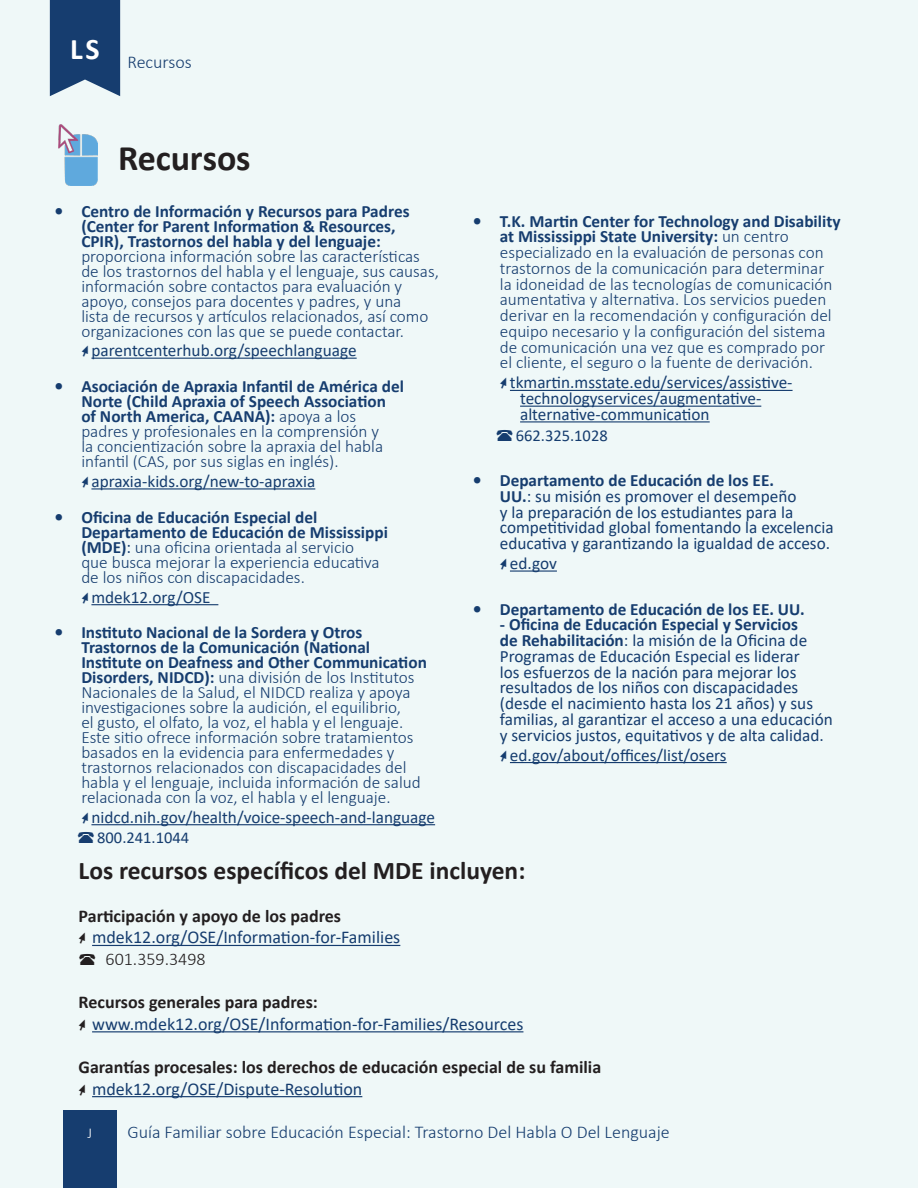
<style>
.page{position:relative;width:918px;height:1188px;background:#eff8f8}
.page>*{position:absolute;margin:0;border:0;box-sizing:border-box;transform-origin:0 0}
.t1{font:700 36px "Calibri";letter-spacing:-.005em;color:#231f20}
.t2{font:700 30px "Calibri";color:#fff}
.t3{font:700 25.5px "Calibri";color:#231f20}
.t4{font:18px "Calibri";color:#163d6f}
.t5{font:700 18px "Calibri";color:#231f20}
.t6{font:300 18px "Calibri";color:#163d6f}
.t7{font:300 18px "Calibri";color:#231f20}
.t8{font:300 17.25px/15px "Calibri";color:#163d6f}
.t9{font:17.25px/15.8px "Calibri";color:#163d6f}
.t10{font:700 17.25px "Calibri";color:#163d6f}
.t11{font:16.5px "Calibri";color:#163d6f}
.t12{font:300 15px "Calibri";color:#fff}
.s1{font-weight:700;font-size:18px}
.s2{font-weight:700}
.s3{font-weight:400}
.s4{font-size:18px}
</style>
<div class="page">
<hr style="left:91px;top:358px;width:266px;height:1px;background:#163d6f">
<hr style="left:91px;top:488px;width:224px;height:2px;background:#163d6f">
<hr style="left:91px;top:604px;width:127px;height:1px;background:#163d6f">
<hr style="left:91px;top:824px;width:344px;height:1px;background:#163d6f">
<hr style="left:510px;top:390px;width:283px;height:1px;background:#163d6f">
<hr style="left:520px;top:406px;width:241px;height:1px;background:#163d6f">
<hr style="left:520px;top:421px;width:190px;height:1px;background:#163d6f">
<hr style="left:510px;top:570px;width:47px;height:2px;background:#163d6f">
<hr style="left:510px;top:762px;width:217px;height:1px;background:#163d6f">
<img style="left:59px;top:124px;width:39px;height:61px">
<hr style="left:92px;top:945px;width:308px;height:1px;background:#163d6f">
<hr style="left:92px;top:1031px;width:431px;height:1px;background:#163d6f">
<hr style="left:92px;top:1096px;width:270px;height:1px;background:#163d6f">
<div style="left:63px;top:1111px;width:54px;height:77px;background:#163d6f"></div>
<svg style="left:50px;top:0;width:70px;height:96px;background:#284c7a"></svg>
<h2 class="t2" style="left:70px;top:28px;width:31px">LS</h2>
<p class="t6" style="left:127px;top:50px;width:66px">Recursos</p>
<p class="t1" style="left:118px;top:133px;width:134px">Recursos</p>
<p class="t8" style="left:81px;top:204px;width:359px;text-indent:-27px"><span class="s1">•</span> <span class="s2">Centro de Información y Recursos para Padres (Center for Parent Information &amp; Resources, CPIR), Trastornos del habla y del lenguaje: </span>proporciona información sobre las características de los trastornos del habla y el lenguaje, sus causas, información sobre contactos para evaluación y apoyo, consejos para docentes y padres, y una<br>lista de recursos y artículos relacionados, así como organizaciones con las que se puede contactar.</p>
<p class="t9" style="left:91px;top:342px;width:267px">parentcenterhub.org/speechlanguage</p>
<p class="t8" style="left:81px;top:379px;width:324px;text-indent:-27px"><span class="s1">•</span> <span class="s2">Asociación de Apraxia Infantil de América del Norte (Child Apraxia of Speech Association of North America, CAANA):</span> apoya a los padres y profesionales en la comprensión y<br>la concientización sobre la apraxia del habla infantil (CAS, por sus siglas en inglés).</p>
<p class="t9" style="left:91px;top:473px;width:225px">apraxia-kids.org/new-to-apraxia</p>
<p class="t8" style="left:81px;top:509px;width:308px;text-indent:-27px"><span class="s1">•</span> <span class="s2">Oficina de Educación Especial del Departamento de Educación de Mississippi (MDE)</span><span class="s3">:</span> una oficina orientada al servicio<br>que busca mejorar la experiencia educativa de los niños con discapacidades.</p>
<p class="t9" style="left:91px;top:589px;width:121px">mdek12.org/OSE</p>
<p class="t8" style="left:81px;top:625px;width:347px;text-indent:-27px"><span class="s1">•</span> <span class="s2">Instituto Nacional de la Sordera y Otros Trastornos de la Comunicación (National Institute on Deafness and Other Communication Disorders, NIDCD):</span> una división de los Institutos Nacionales de la Salud, el NIDCD realiza y apoya investigaciones sobre la audición, el equilibrio,<br>el gusto, el olfato, la voz, el habla y el lenguaje.<br>Este sitio ofrece información sobre tratamientos basados en la evidencia para enfermedades y trastornos relacionados con discapacidades del habla y el lenguaje, incluida información de salud relacionada con la voz, el habla y el lenguaje.</p>
<p class="t9" style="left:91px;top:809px;width:345px">nidcd.nih.gov/health/voice-speech-and-language</p>
<p class="t11" style="left:97px;top:826px;width:93px">800.241.1044</p>
<p class="t8" style="left:500px;top:213px;width:342px;line-height:15.8px;text-indent:-27px"><span class="s1">•</span> <span class="s2">T.K. Martin Center for Technology and Disability at Mississippi State University:</span> un centro especializado en la evaluación de personas con trastornos de la comunicación para determinar la idoneidad de las tecnologías de comunicación aumentativa y alternativa. Los servicios pueden derivar en la recomendación y configuración del equipo necesario y la configuración del sistema de comunicación una vez que es comprado por el cliente, el seguro o la fuente de derivación.</p>
<p class="t9" style="left:520px;top:374px;width:274px;text-indent:-10px">tkmartin.msstate.edu/services/assistive&shy;technologyservices/augmentative&shy;alternative-communication</p>
<p class="t11" style="left:516px;top:424px;width:93px">662.325.1028</p>
<p class="t9" style="left:500px;top:472px;width:335px;text-indent:-27px"><span class="s1">•</span> <span class="s2">Departamento de Educación de los EE.<br>UU.</span>: su misión es promover el desempeño<br>y la preparación de los estudiantes para la competitividad global fomentando la excelencia educativa y garantizando la igualdad de acceso.</p>
<p class="t9" style="left:510px;top:555px;width:49px">ed.gov</p>
<p class="t10" style="left:473px;top:597px;width:333px"><span class="s4">•</span> Departamento de Educación de los EE. UU.</p>
<p class="t9" style="left:500px;top:616px;width:334px"><span class="s2">- Oficina de Educación Especial y Servicios<br>de Rehabilitación</span>: la misión de la Oficina de Programas de Educación Especial es liderar<br>los esfuerzos de la nación para mejorar los resultados de los niños con discapacidades (desde el nacimiento hasta los 21 años) y sus familias, al garantizar el acceso a una educación y servicios justos, equitativos y de alta calidad.</p>
<p class="t9" style="left:510px;top:747px;width:218px">ed.gov/about/offices/list/osers</p>
<p class="t3" style="left:79px;top:852px;width:448px">Los recursos específicos del MDE incluyen:</p>
<p class="t5" style="left:79px;top:903px;width:264px">Participación y apoyo de los padres</p>
<p class="t4" style="left:92px;top:925px;width:310px">mdek12.org/OSE/Information-for-Families</p>
<p class="t7" style="left:106px;top:948px;width:102px">601.359.3498</p>
<p class="t5" style="left:79px;top:990px;width:241px">Recursos generales para padres:</p>
<p class="t4" style="left:92px;top:1011px;width:433px">www.mdek12.org/OSE/Information-for-Families/Resources</p>
<p class="t5" style="left:79px;top:1054px;width:524px">Garantías procesales: los derechos de educación especial de su familia</p>
<p class="t4" style="left:92px;top:1076px;width:272px">mdek12.org/OSE/Dispute-Resolution</p>
<p class="t12" style="left:88px;top:1124px;width:6px">J</p>
<p class="t6" style="left:127px;top:1121px;width:544px">Guía Familiar sobre Educación Especial: Trastorno Del Habla O Del Lenguaje</p>
</div>
